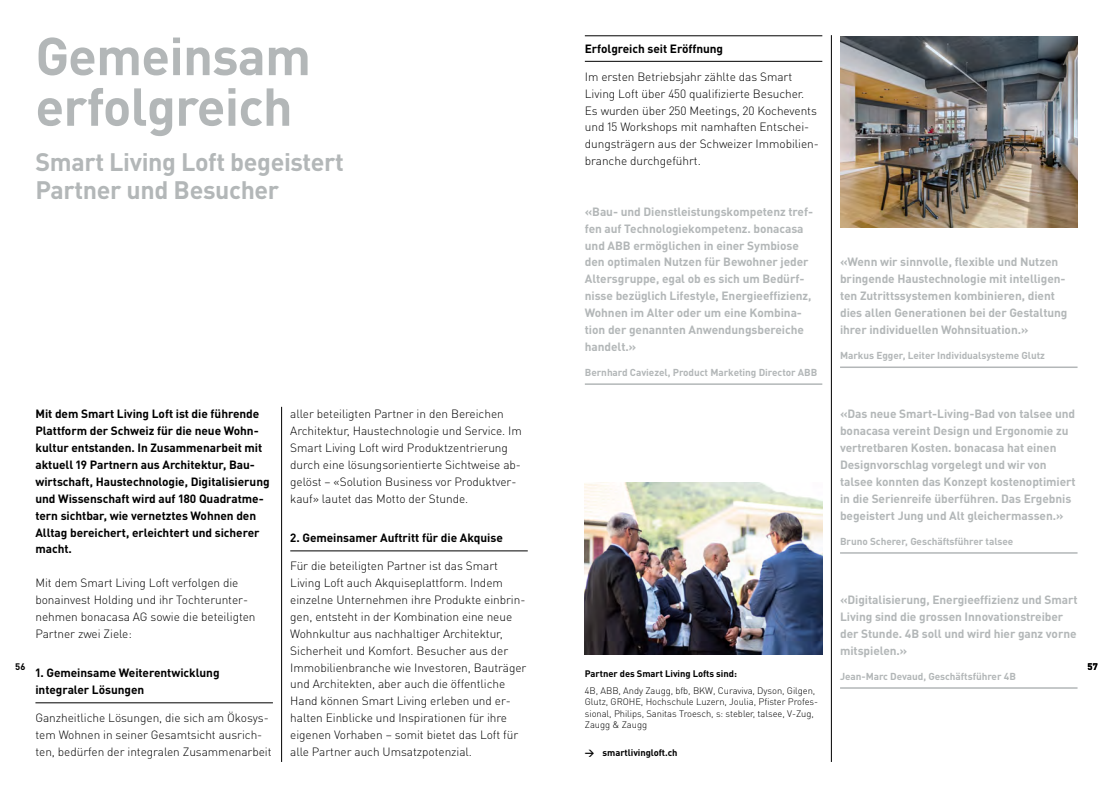
<style>
.page{position:relative;width:1113px;height:794px;background:#fff}
.page>*{position:absolute;margin:0;border:0;box-sizing:border-box;transform-origin:0 0}
.t1{font:700 52.5px/50.6px "DIN Pro";letter-spacing:-.015em;color:#b3b7b8}
.t2{font:700 25px/28.1px "DIN Pro";letter-spacing:-.015em;color:#b3b7b8}
.t3{font:300 11.88px/16.9px "DIN Pro";letter-spacing:-.005em;color:#000}
.t4{font:700 11.88px/16.9px "DIN Pro";letter-spacing:-.005em;color:#b3b7b8}
.t5{font:700 11.88px/16.9px "DIN Pro";letter-spacing:-.005em;color:#000}
.t6{font:700 10px "DIN Pro";letter-spacing:-.005em;color:#b3b7b8}
.t7{font:300 9.38px/11.2px "DIN Pro";letter-spacing:-.005em;color:#000}
.t8{font:700 9.38px "DIN Pro";letter-spacing:-.005em;color:#000}
</style>
<div class="page">
<hr style="left:831px;top:36px;width:1px;height:725px;background:#000">
<img style="left:585px;top:482px;width:237px;height:172px">
<img style="left:840px;top:37px;width:237px;height:190px">
<hr style="left:290px;top:550px;width:238px;height:1px;background:#000">
<hr style="left:35px;top:702px;width:238px;height:1px;background:#000">
<hr style="left:585px;top:36px;width:237px;height:1px;background:#000">
<hr style="left:585px;top:61px;width:237px;height:1px;background:#000">
<hr style="left:585px;top:383px;width:237px;height:2px;background:#b3b7b8">
<hr style="left:840px;top:366px;width:237px;height:2px;background:#b3b7b8">
<hr style="left:840px;top:552px;width:237px;height:2px;background:#b3b7b8">
<hr style="left:840px;top:687px;width:237px;height:2px;background:#b3b7b8">
<hr style="left:281px;top:407px;width:1px;height:354px;background:#000">
<h1 class="t1" style="left:35px;top:29px;width:277px">Gemeinsam erfolgreich</h1>
<h2 class="t2" style="left:35px;top:147px;width:310px">Smart Living Loft begeistert<br>Partner und Besucher</h2>
<p class="t5" style="left:585px;top:39px;width:140px">Erfolgreich seit Eröffnung</p>
<p class="t3" style="left:585px;top:68px;width:235px">Im ersten Betriebsjahr zählte das Smart Living Loft über 450 qualifizierte Besucher.<br>Es wurden über 250 Meetings, 20 Kochevents und 15 Workshops mit namhaften Entschei&shy;dungsträgern aus der Schweizer Immobilien&shy;branche durchgeführt.</p>
<p class="t4" style="left:585px;top:203px;width:230px">«Bau- und Dienstleistungskompetenz tref&shy;fen auf Technologiekompetenz. bonacasa und ABB ermöglichen in einer Symbiose den optimalen Nutzen für Bewohner jeder Altersgruppe, egal ob es sich um Bedürf&shy;nisse bezüglich Lifestyle, Energieeffizienz, Wohnen im Alter oder um eine Kombina&shy;tion der genannten Anwendungsbereiche handelt.»</p>
<p class="t6" style="left:585px;top:366px;width:234px">Bernhard Caviezel, Product Marketing Director ABB</p>
<p class="t4" style="left:840px;top:253px;width:229px">«Wenn wir sinnvolle, flexible und Nutzen bringende Haustechnologie mit intelligen&shy;ten Zutrittssystemen kombinieren, dient dies allen Generationen bei der Gestaltung ihrer individuellen Wohnsituation.»</p>
<p class="t6" style="left:840px;top:349px;width:206px">Markus Egger, Leiter Individualsysteme Glutz</p>
<p class="t5" style="left:35px;top:405px;width:236px">Mit dem Smart Living Loft ist die führende Plattform der Schweiz für die neue Wohn&shy;kultur entstanden. In Zusammenarbeit mit aktuell 19 Partnern aus Architektur, Bau&shy;wirtschaft, Haustechnologie, Digitalisierung und Wissenschaft wird auf 180 Quadratme&shy;tern sichtbar, wie vernetztes Wohnen den Alltag bereichert, erleichtert und sicherer macht.</p>
<p class="t3" style="left:35px;top:574px;width:222px">Mit dem Smart Living Loft verfolgen die bonainvest Holding und ihr Tochterunter&shy;nehmen bonacasa AG sowie die beteiligten Partner zwei Ziele:</p>
<p class="t5" style="left:35px;top:664px;width:186px">1. Gemeinsame Weiterentwicklung integraler Lösungen</p>
<p class="t3" style="left:35px;top:709px;width:238px">Ganzheitliche Lösungen, die sich am Ökosys&shy;tem Wohnen in seiner Gesamtsicht ausrich&shy;ten, bedürfen der integralen Zusammenarbeit</p>
<p class="t4" style="left:840px;top:405px;width:237px">«Das neue Smart-Living-Bad von talsee und bonacasa vereint Design und Ergonomie zu vertretbaren Kosten. bonacasa hat einen Designvorschlag vorgelegt und wir von talsee konnten das Konzept kostenoptimiert in die Serienreife überführen. Das Ergebnis begeistert Jung und Alt gleichermassen.»</p>
<p class="t6" style="left:840px;top:535px;width:175px">Bruno Scherer, Geschäftsführer talsee</p>
<p class="t3" style="left:290px;top:405px;width:233px">aller beteiligten Partner in den Bereichen Architektur, Haustechnologie und Service. Im Smart Living Loft wird Produktzentrierung durch eine lösungsorientierte Sichtweise ab&shy;gelöst – «Solution Business vor Produktver&shy;kauf» lautet das Motto der Stunde.</p>
<p class="t5" style="left:290px;top:529px;width:214px">2. Gemeinsamer Auftritt für die Akquise</p>
<p class="t3" style="left:290px;top:557px;width:238px">Für die beteiligten Partner ist das Smart Living Loft auch Akquiseplattform. Indem einzelne Unternehmen ihre Produkte einbrin&shy;gen, entsteht in der Kombination eine neue Wohnkultur aus nachhaltiger Architektur, Sicherheit und Komfort. Besucher aus der Immobilienbranche wie Investoren, Bauträger und Architekten, aber auch die öffentliche Hand können Smart Living erleben und er&shy;halten Einblicke und Inspirationen für ihre eigenen Vorhaben – somit bietet das Loft für alle Partner auch Umsatzpotenzial.</p>
<p class="t4" style="left:840px;top:591px;width:239px">«Digitalisierung, Energieeffizienz und Smart Living sind die grossen Innovationstreiber der Stunde. 4B soll und wird hier ganz vorne mitspielen.»</p>
<p class="t6" style="left:840px;top:670px;width:177px">Jean-Marc Devaud, Geschäftsführer 4B</p>
<p class="t8" style="left:15px;top:660px;width:12px">56</p>
<p class="t8" style="left:1087px;top:660px;width:12px">57</p>
<p class="t8" style="left:585px;top:667px;width:154px">Partner des Smart Living Lofts sind:</p>
<p class="t7" style="left:585px;top:684px;width:235px">4B, ABB, Andy Zaugg, bfb, BKW, Curaviva, Dyson, Gilgen, Glutz, GROHE, Hochschule Luzern, Joulia, Pfister Profes&shy;sional, Philips, Sanitas Troesch, s: stebler, talsee, V-Zug, Zaugg &amp; Zaugg</p>
<p class="t8" style="left:585px;top:746px;width:94px">→ smartlivingloft.ch</p>
</div>
